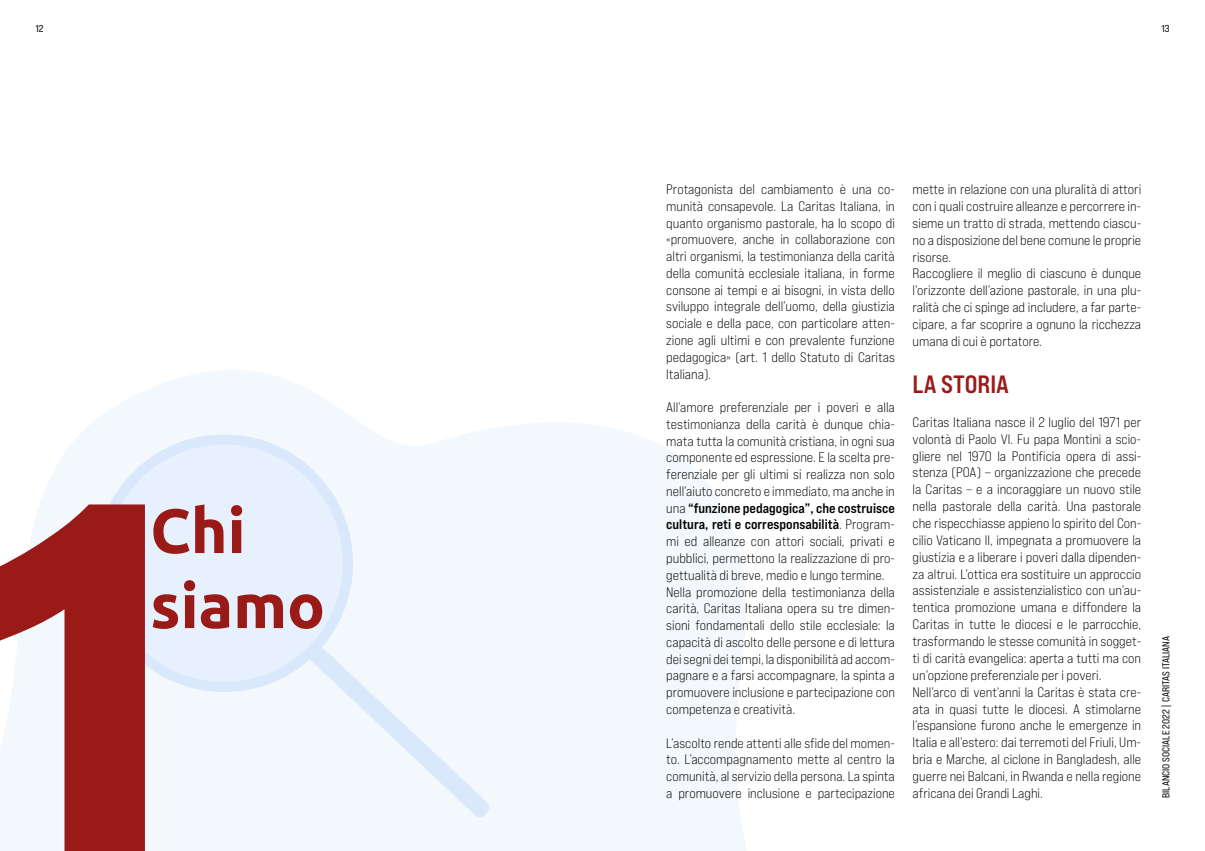
<style>
.page{position:relative;width:1205px;height:851px;background:#fff}
.page>*{position:absolute;margin:0;border:0;box-sizing:border-box;transform-origin:0 0}
.t1{font:700 62.5px/75px "Ubuntu";color:#9a1a17}
.t2{font:25px "Bebas Neue Pro Exp Bd";color:#9a1a17}
.t3{font:13.75px/16.9px "Bebas Neue Pro Exp Bk";color:#000;text-align:justify}
.t4{font:13.75px/16.8px "Bebas Neue Pro Exp Bd";color:#000}
.t5{font:10px "Bebas Neue Pro Exp Rg";color:#000}
.s1{font-family:"Bebas Neue Pro Exp Bk"}
</style>
<div class="page">
<svg style="left:40px;top:370px;width:706px;height:480px;fill:#f3f8fc"></svg>
<svg style="left:305px;top:642px;width:185px;height:176px"></svg>
<svg style="left:82px;top:420px;width:278px;height:285px;fill:#e7f1fd"></svg>
<svg style="left:0;top:504px;width:145px;height:346px;fill:#9a1a17"></svg>
<p class="t5" style="left:35px;top:22px;width:10px">12</p>
<p class="t5" style="left:1161px;top:22px;width:10px">13</p>
<h1 class="t1" style="left:150px;top:492px;width:176px">Chi siamo</h1>
<p class="t3" style="left:666px;top:180px;width:230px">Protagonista del cambiamento è una co&shy;munità consapevole. La Caritas Italiana, in quanto organismo pastorale, ha lo scopo di «promuovere, anche in collaborazione con altri organismi, la testimonianza della carità della comunità ecclesiale italiana, in forme consone ai tempi e ai bisogni, in vista dello sviluppo integrale dell’uomo, della giustizia sociale e della pace, con particolare atten&shy;zione agli ultimi e con prevalente funzione pedagogica» (art. 1 dello Statuto di Caritas Italiana).</p>
<p class="t3" style="left:666px;top:398px;width:230px">All’amore preferenziale per i poveri e alla testimonianza della carità è dunque chia&shy;mata tutta la comunità cristiana, in ogni sua componente ed espressione. E la scelta pre&shy;ferenziale per gli ultimi si realizza non solo nell’aiuto concreto e immediato, ma anche in</p>
<p class="t4" style="left:666px;top:499px;width:230px"><span class="s1">una</span> “funzione pedagogica”, che costruisce cultura, reti e corresponsabilità<span class="s1">. Program-</span></p>
<p class="t3" style="left:666px;top:532px;width:230px;text-align:left">mi ed alleanze con attori sociali, privati e pubblici, permettono la realizzazione di pro&shy;gettualità di breve, medio e lungo termine.<br>Nella promozione della testimonianza della carità, Caritas Italiana opera su tre dimen&shy;sioni fondamentali dello stile ecclesiale: la capacità di ascolto delle persone e di lettura dei segni dei tempi, la disponibilità ad accom&shy;pagnare e a farsi accompagnare, la spinta a promuovere inclusione e partecipazione con competenza e creatività.</p>
<p class="t3" style="left:666px;top:734px;width:230px">L’ascolto rende attenti alle sfide del momen&shy;to. L’accompagnamento mette al centro la comunità, al servizio della persona. La spinta a promuovere inclusione e partecipazione</p>
<p class="t3" style="left:912px;top:180px;width:230px;text-align:left">mette in relazione con una pluralità di attori con i quali costruire alleanze e percorrere in&shy;sieme un tratto di strada, mettendo ciascu&shy;no a disposizione del bene comune le proprie risorse.<br>Raccogliere il meglio di ciascuno è dunque l’orizzonte dell’azione pastorale, in una plu&shy;ralità che ci spinge ad includere, a far parte&shy;cipare, a far scoprire a ognuno la ricchezza umana di cui è portatore.</p>
<h2 class="t2" style="left:912px;top:369px;width:98px">LA STORIA</h2>
<p class="t3" style="left:912px;top:413px;width:230px;text-align:left">Caritas Italiana nasce il 2 luglio del 1971 per volontà di Paolo VI. Fu papa Montini a scio&shy;gliere nel 1970 la Pontificia opera di assi&shy;stenza (POA) – organizzazione che precede la Caritas – e a incoraggiare un nuovo stile nella pastorale della carità. Una pastorale che rispecchiasse appieno lo spirito del Con&shy;cilio Vaticano II, impegnata a promuovere la giustizia e a liberare i poveri dalla dipenden&shy;za altrui. L’ottica era sostituire un approccio assistenziale e assistenzialistico con un’au&shy;tentica promozione umana e diffondere la Caritas in tutte le diocesi e le parrocchie, trasformando le stesse comunità in sogget&shy;ti di carità evangelica: aperta a tutti ma con un’opzione preferenziale per i poveri.<br>Nell’arco di vent’anni la Caritas è stata cre&shy;ata in quasi tutte le diocesi. A stimolarne l’espansione furono anche le emergenze in Italia e all’estero: dai terremoti del Friuli, Um&shy;bria e Marche, al ciclone in Bangladesh, alle guerre nei Balcani, in Rwanda e nella regione africana dei Grandi Laghi.</p>
<p class="t5" style="left:1160px;top:797px;width:163px;rotate:-90deg">BILANCIO SOCIALE 2022 | CARITAS ITALIANA</p>
</div>
